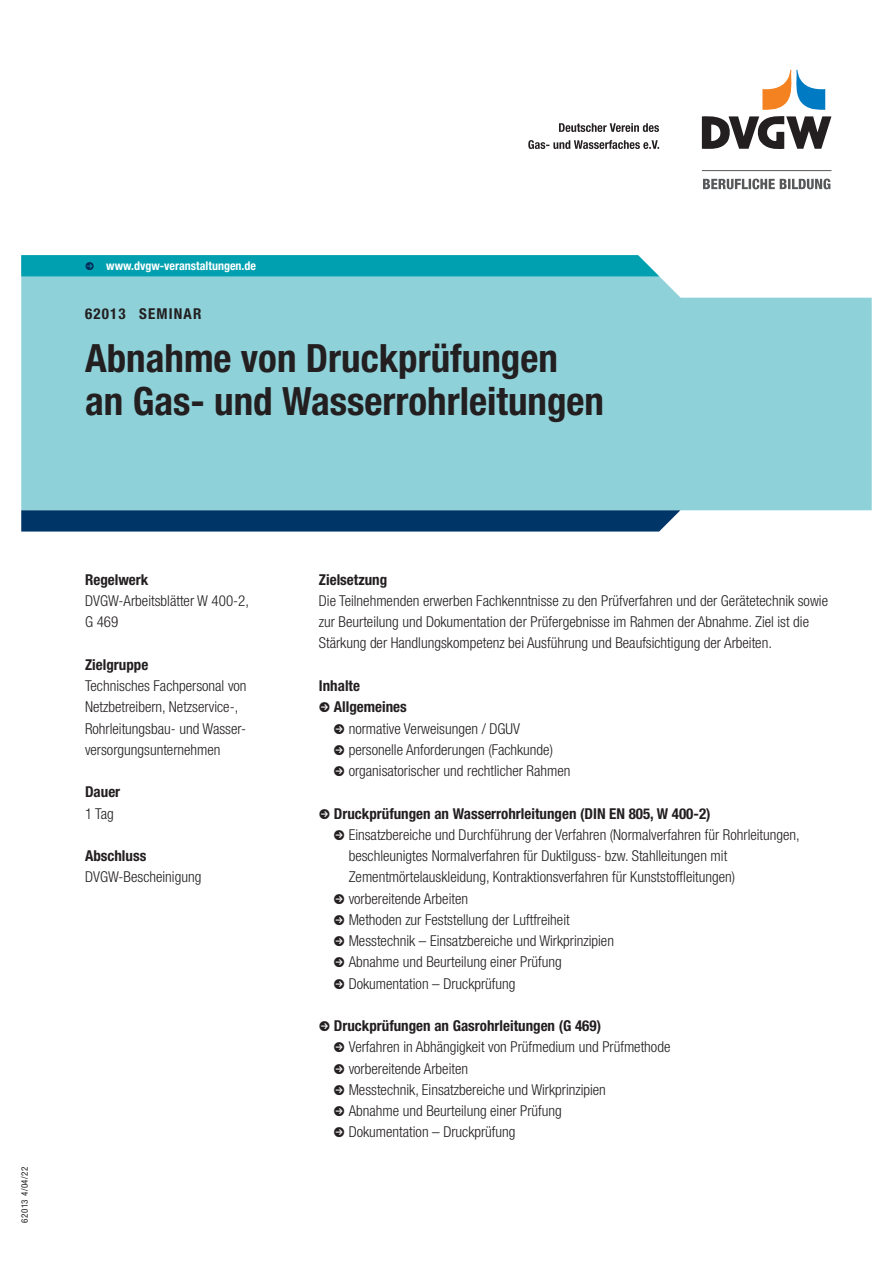
<style>
.page{position:relative;width:893px;height:1263px;background:#fff}
.page>*{position:absolute;margin:0;border:0;box-sizing:border-box;transform-origin:0 0}
.t1{font:700 condensed 39px/42.5px "Helvetica Neue LT Std";color:#231f20}
.t2{font:300 condensed 15px/21.3px "Helvetica Neue LT Std";color:#231f20}
.t3{font:700 condensed 15px/21.3px "Helvetica Neue LT Std";color:#231f20}
.t4{font:700 condensed 15px "Helvetica Neue LT Std";letter-spacing:.08em;color:#231f20}
.t5{font:700 condensed 12px "Helvetica Neue LT Std";color:#fff}
.t6{font:condensed 9px "Helvetica Neue LT Std";letter-spacing:.05em;color:#231f20}
.s1{color:#002756}
</style>
<div class="page">
<svg style="left:703px;top:179px;width:127px;height:10px"></svg>
<svg style="left:762px;top:70px;width:63px;height:40px"></svg>
<svg style="left:702px;top:116px;width:129px;height:33px"></svg>
<hr style="left:702px;top:170px;width:129px;height:1px;background:#57585a">
<div style="left:21px;top:276px;width:851px;height:234px;background:#8ed1d9"></div>
<div style="left:21px;top:255px;width:638px;height:21px;background:#00a0b0"></div>
<div style="left:21px;top:510px;width:659px;height:21px;background:#003667"></div>
<svg style="left:528px;top:140px;width:131px;height:9px"></svg>
<svg style="left:559px;top:123px;width:100px;height:9px"></svg>
<p class="t5" style="left:85px;top:258px;width:172px"><span class="s1">●</span> www.dvgw-veranstaltungen.de</p>
<p class="t4" style="left:85px;top:304px;width:118px">62013 SEMINAR</p>
<h1 class="t1" style="left:85px;top:336px;width:520px">Abnahme von Druckprüfungen an Gas- und Wasserrohrleitungen</h1>
<p class="t3" style="left:85px;top:569px;width:65px">Regelwerk</p>
<p class="t2" style="left:85px;top:590px;width:165px">DVGW-Arbeitsblätter W 400-2,<br>G 469</p>
<p class="t3" style="left:85px;top:654px;width:65px">Zielgruppe</p>
<p class="t2" style="left:85px;top:675px;width:163px">Technisches Fachpersonal von<br>Netzbetreibern, Netzservice-,<br>Rohrleitungsbau- und Wasser&shy;versorgungsunternehmen</p>
<p class="t3" style="left:85px;top:781px;width:37px">Dauer</p>
<p class="t2" style="left:85px;top:802px;width:30px">1 Tag</p>
<p class="t3" style="left:85px;top:845px;width:63px">Abschluss</p>
<p class="t2" style="left:85px;top:866px;width:118px">DVGW-Bescheinigung</p>
<p class="t6" style="left:19px;top:1222px;width:57px;rotate:-90deg">62013 4/04/22</p>
<p class="t3" style="left:319px;top:568px;width:70px">Zielsetzung</p>
<p class="t2" style="left:319px;top:590px;width:511px">Die Teilnehmenden erwerben Fachkenntnisse zu den Prüfverfahren und der Gerätetechnik sowie zur Beurteilung und Dokumentation der Prüfergebnisse im Rahmen der Abnahme. Ziel ist die<br>Stärkung der Handlungskompetenz bei Ausführung und Beaufsichtigung der Arbeiten.</p>
<p class="t3" style="left:334px;top:675px;width:75px;text-indent:-15px">Inhalte<br>Allgemeines</p>
<p class="t2" style="left:349px;top:717px;width:223px">normative Verweisungen / DGUV personelle Anforderungen (Fachkunde) organisatorischer und rechtlicher Rahmen</p>
<p class="t3" style="left:334px;top:802px;width:378px">Druckprüfungen an Wasserrohrleitungen (DIN EN 805, W 400-2)</p>
<p class="t2" style="left:349px;top:824px;width:453px">Einsatzbereiche und Durchführung der Verfahren (Normalverfahren für Rohrleitungen, beschleunigtes Normalverfahren für Duktilguss- bzw. Stahlleitungen mit Zementmörtelauskleidung, Kontraktionsverfahren für Kunststoffleitungen) vorbereitende Arbeiten<br>Methoden zur Feststellung der Luftfreiheit<br>Messtechnik – Einsatzbereiche und Wirkprinzipien<br>Abnahme und Beurteilung einer Prüfung<br>Dokumentation – Druckprüfung</p>
<p class="t3" style="left:334px;top:1015px;width:269px">Druckprüfungen an Gasrohrleitungen (G 469)</p>
<p class="t2" style="left:349px;top:1036px;width:323px">Verfahren in Abhängigkeit von Prüfmedium und Prüfmethode vorbereitende Arbeiten<br>Messtechnik, Einsatzbereiche und Wirkprinzipien<br>Abnahme und Beurteilung einer Prüfung<br>Dokumentation – Druckprüfung</p>
</div>
